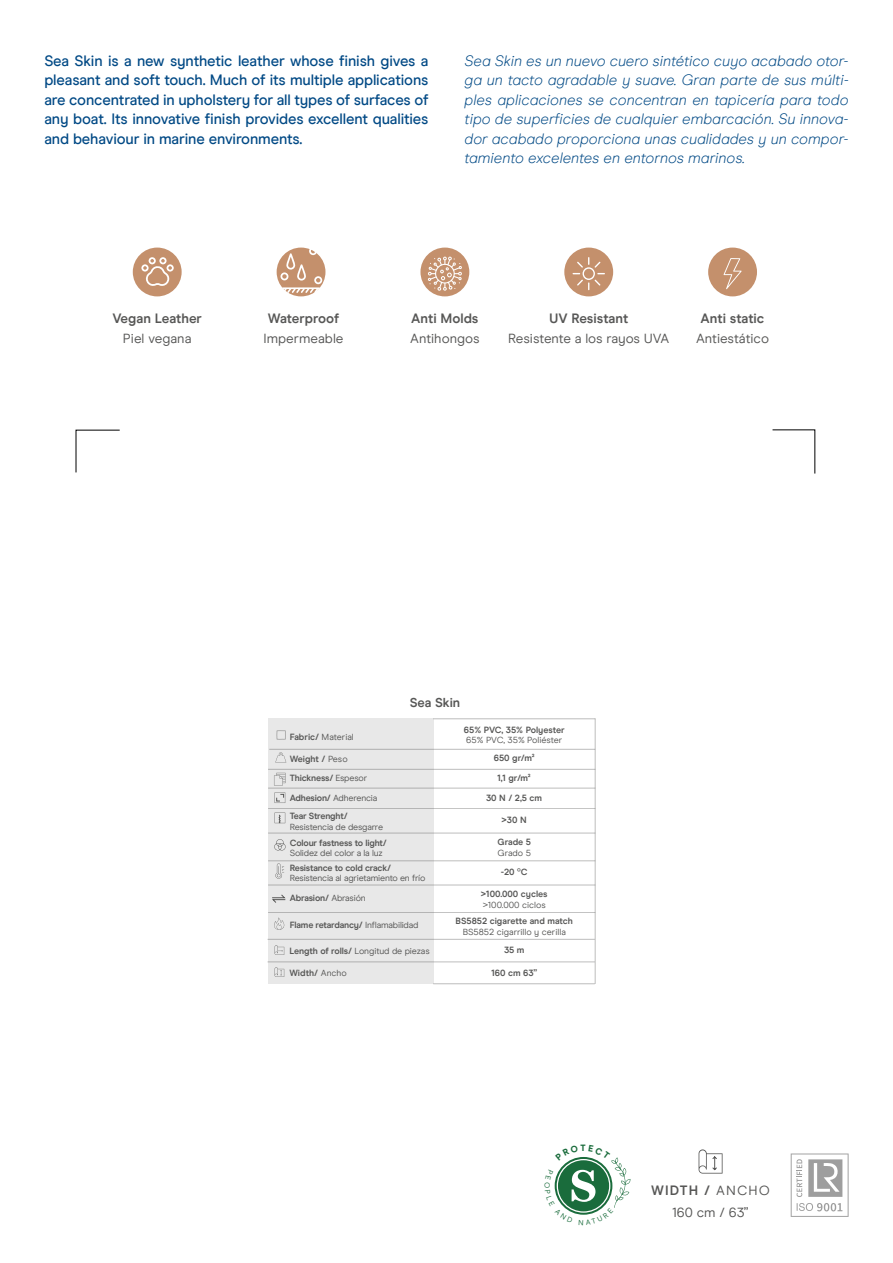
<style>
.page{position:relative;width:893px;height:1263px;background:#fff}
.page>*{position:absolute;margin:0;border:0;box-sizing:border-box;transform-origin:0 0}
.t1{font:italic 300 15px/19.5px "Modern Era";color:#004985;text-align:justify}
.t2{font:500 15px/19.5px "Modern Era";letter-spacing:-.01em;color:#004985;text-align:justify}
.t3{font:13.5px "Modern Era";color:#575756}
.t4{font:700 13.5px "Modern Era";color:#575756}
.t5{font:700 12.9px "Modern Era";color:#575756}
.t6{font:700 9px/19.5px "Modern Era";letter-spacing:-.02em;color:#575756;text-align:center}
.t7{font:9px/19.8px "Modern Era";letter-spacing:-.02em;color:#575756}
.t8{font:9px "Modern Era";color:#575756}
.t9{font:700 9px "Modern Era";color:#575756}
.t10{font:800 9px "Modern Era";color:#1a6c3c}
.s1{font-weight:700}
.s2{font-weight:400}
</style>
<div class="page">
<hr style="left:595px;top:718px;width:1px;height:266px;background:#575756">
<div style="left:268px;top:718px;width:165px;height:266px;background:#e8e8e8"></div>
<svg style="left:276px;top:730px;width:10px;height:10px"></svg>
<svg style="left:275px;top:752px;width:11px;height:11px"></svg>
<hr style="left:269px;top:749px;width:326px;height:1px;background:#575756">
<hr style="left:433px;top:983px;width:162px;height:1px;background:#575756">
<hr style="left:268px;top:860px;width:327px;height:1px;background:#575756">
<hr style="left:268px;top:885px;width:327px;height:1px;background:#575756">
<hr style="left:268px;top:912px;width:327px;height:1px;background:#575756">
<hr style="left:268px;top:939px;width:327px;height:1px;background:#575756">
<hr style="left:268px;top:962px;width:327px;height:1px;background:#575756">
<hr style="left:268px;top:769px;width:327px;height:1px;background:#575756">
<hr style="left:268px;top:788px;width:327px;height:1px;background:#575756">
<hr style="left:268px;top:808px;width:327px;height:1px;background:#575756">
<hr style="left:268px;top:833px;width:327px;height:1px;background:#575756">
<svg style="left:275px;top:945px;width:9px;height:10px"></svg>
<svg style="left:275px;top:967px;width:9px;height:10px"></svg>
<hr style="left:433px;top:718px;width:162px;height:1px;background:#575756">
<svg style="left:791px;top:1153px;width:58px;height:64px"></svg>
<svg style="left:274px;top:773px;width:12px;height:12px"></svg>
<svg style="left:275px;top:792px;width:10px;height:11px"></svg>
<svg style="left:275px;top:812px;width:10px;height:12px"></svg>
<svg style="left:274px;top:839px;width:12px;height:11px"></svg>
<svg style="left:275px;top:863px;width:9px;height:16px"></svg>
<svg style="left:274px;top:917px;width:10px;height:13px"></svg>
<svg style="left:772px;top:430px;width:43px;height:44px"></svg>
<svg style="left:76px;top:430px;width:44px;height:43px"></svg>
<svg style="left:698px;top:1149px;width:24px;height:24px"></svg>
<svg style="left:272px;top:894px;width:14px;height:9px"></svg>
<div style="left:277px;top:248px;width:48px;height:48px;background:#c4906c;border-radius:50%"></div>
<svg style="left:280px;top:247px;width:42px;height:46px"></svg>
<div style="left:133px;top:248px;width:49px;height:48px;background:#c4906c;border-radius:50%"></div>
<svg style="left:141px;top:257px;width:33px;height:29px"></svg>
<div style="left:708px;top:248px;width:49px;height:48px;background:#c4906c;border-radius:50%"></div>
<svg style="left:723px;top:258px;width:19px;height:31px"></svg>
<div style="left:564px;top:248px;width:49px;height:48px;background:#c4906c;border-radius:50%"></div>
<svg style="left:572px;top:257px;width:33px;height:33px"></svg>
<div style="left:420px;top:248px;width:49px;height:48px;background:#c4906c;border-radius:50%"></div>
<svg style="left:428px;top:256px;width:34px;height:35px"></svg>
<svg style="left:554px;top:1157px;width:77px;height:58px"></svg>
<p class="t2" style="left:44px;top:51px;width:386px">Sea Skin is a new synthetic leather whose finish gives a pleasant and soft touch. Much of its multiple applications are concentrated in upholstery for all types of surfaces of any boat. Its innovative finish provides excellent qualities and behaviour in marine environments.</p>
<p class="t1" style="left:464px;top:51px;width:386px">Sea Skin es un nuevo cuero sintético cuyo acabado otor&shy;ga un tacto agradable y suave. Gran parte de sus múlti&shy;ples aplicaciones se concentran en tapicería para todo tipo de superficies de cualquier embarcación. Su innova&shy;dor acabado proporciona unas cualidades y un compor&shy;tamiento excelentes en entornos marinos.</p>
<p class="t4" style="left:112px;top:311px;width:91px">Vegan Leather</p>
<p class="t3" style="left:123px;top:330px;width:70px">Piel vegana</p>
<p class="t4" style="left:268px;top:311px;width:73px">Waterproof</p>
<p class="t3" style="left:264px;top:330px;width:81px">Impermeable</p>
<p class="t4" style="left:411px;top:311px;width:69px">Anti Molds</p>
<p class="t3" style="left:410px;top:330px;width:71px">Antihongos</p>
<p class="t4" style="left:549px;top:311px;width:81px">UV Resistant</p>
<p class="t3" style="left:508px;top:330px;width:163px">Resistente a los rayos UVA</p>
<p class="t4" style="left:701px;top:311px;width:65px">Anti static</p>
<p class="t3" style="left:696px;top:330px;width:75px">Antiestático</p>
<p class="t5" style="left:410px;top:695px;width:52px">Sea Skin</p>
<p class="t8" style="left:290px;top:731px;width:66px"><span class="s1">Fabric/</span> Material</p>
<p class="t6" style="left:290px;top:749px;width:59px">Weight / <span class="s2">Peso</span></p>
<p class="t6" style="left:290px;top:769px;width:89px;text-align:left">Thickness/ <span class="s2">Espesor<br></span>Adhesion/ <span class="s2">Adherencia</span></p>
<p class="t6" style="left:290px;top:806px;width:60px">Tear Strenght/</p>
<p class="t7" style="left:290px;top:817px;width:95px">Resistencia de desgarre</p>
<p class="t6" style="left:290px;top:833px;width:99px">Colour fastness to light/</p>
<p class="t7" style="left:290px;top:843px;width:94px">Solidez del color a la luz</p>
<p class="t6" style="left:290px;top:858px;width:103px">Resistance to cold crack/</p>
<p class="t7" style="left:290px;top:868px;width:137px">Resistencia al agrietamiento en frío<br><span class="s1">Abrasion/</span> Abrasión</p>
<p class="t6" style="left:290px;top:915px;width:130px">Flame retardancy/ <span class="s2">Inflamabilidad</span></p>
<p class="t7" style="left:290px;top:941px;width:142px"><span class="s1">Length of rolls/</span> Longitud de piezas</p>
<p class="t6" style="left:289px;top:964px;width:59px">Width/ <span class="s2">Ancho</span></p>
<p class="t9" style="left:464px;top:724px;width:102px">65% PVC, 35% Polyester</p>
<p class="t8" style="left:466px;top:735px;width:97px">65% PVC, 35% Poliéster</p>
<p class="t6" style="left:494px;top:748px;width:42px">650 gr/m²</p>
<p class="t6" style="left:486px;top:768px;width:58px">1,1 gr/m²<br>30 N / 2,5 cm</p>
<p class="t6" style="left:502px;top:810px;width:27px">&gt;30 N</p>
<p class="t6" style="left:498px;top:832px;width:35px">Grade 5</p>
<p class="t7" style="left:498px;top:843px;width:35px">Grado 5</p>
<p class="t6" style="left:501px;top:862px;width:28px">-20 ºC</p>
<p class="t9" style="left:481px;top:889px;width:68px">&gt;100.000 cycles</p>
<p class="t8" style="left:483px;top:899px;width:64px">&gt;100.000 ciclos</p>
<p class="t9" style="left:456px;top:916px;width:119px">BS5852 cigarette and match</p>
<p class="t8" style="left:463px;top:926px;width:105px">BS5852 cigarrillo y cerilla</p>
<p class="t6" style="left:504px;top:940px;width:22px">35 m</p>
<p class="t6" style="left:491px;top:963px;width:47px">160 cm 63”</p>
<p class="t10" style="left:580px;top:1142px;width:7px">T</p>
<p class="t4" style="left:651px;top:1182px;width:120px">WIDTH / <span class="s2">ANCHO</span></p>
<p class="t3" style="left:672px;top:1204px;width:78px">160 cm / 63”</p>
</div>
